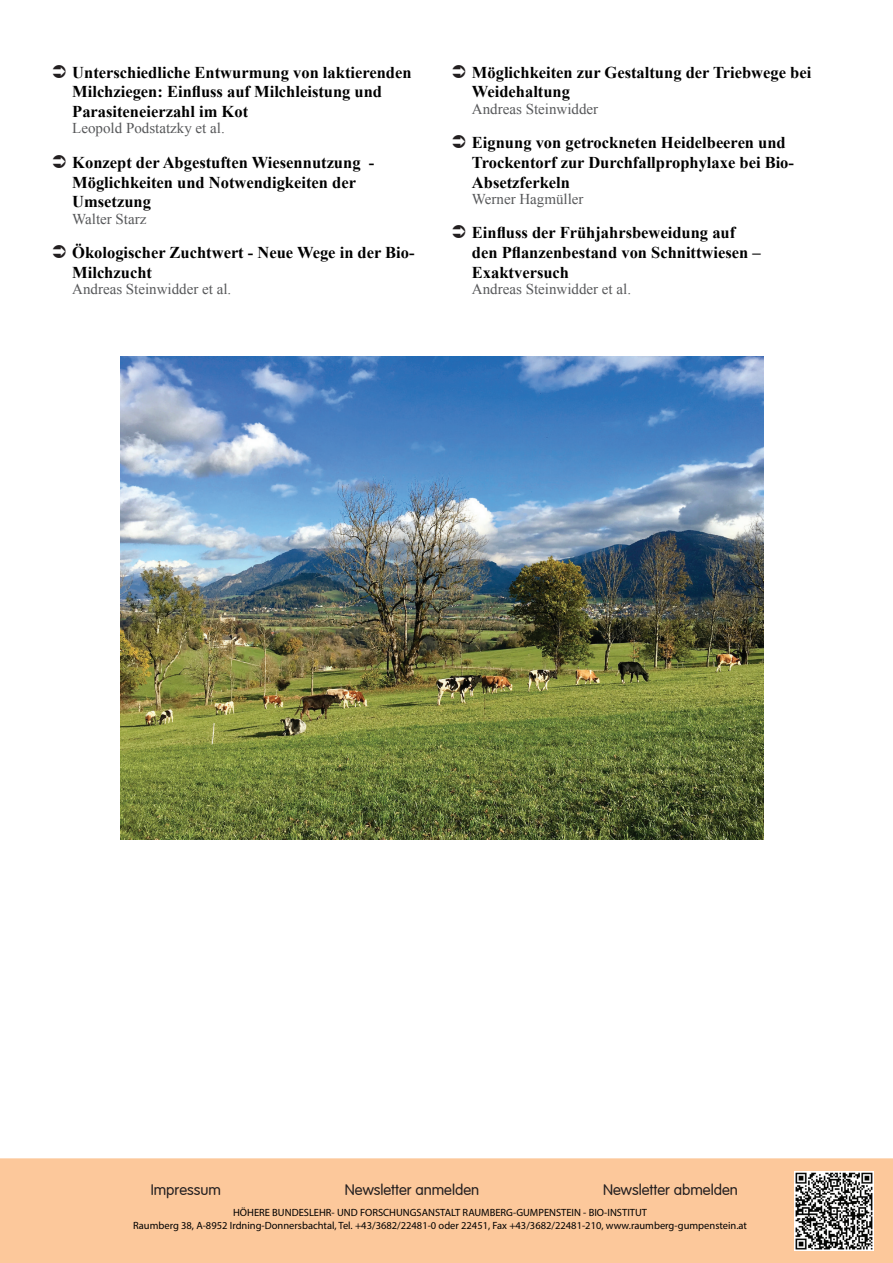
<style>
.page{position:relative;width:893px;height:1263px;background:#fff}
.page>*{position:absolute;margin:0;border:0;box-sizing:border-box;transform-origin:0 0}
.t1{font:700 16.5px/19.8px "Times New Roman";color:#000}
.t2{font:15px "Times New Roman";color:#57585a}
.t3{font:300 15px "VAG Rounded";color:#231f20}
.t4{font:10.5px/12.6px "Myriad Pro";color:#000;text-align:center}
</style>
<div class="page">
<div style="left:1px;top:1159px;width:891px;height:103px;background:#fcc89b"></div>
<div style="left:0;top:1158px;width:893px;height:105px;border:2px solid #fcc89b"></div>
<img style="left:794px;top:1171px;width:80px;height:79px">
<img style="left:120px;top:357px;width:643px;height:482px">
<p class="t1" style="left:72px;top:62px;width:341px">Unterschiedliche Entwurmung von laktierenden<br>Milchziegen: Einfluss auf Milchleistung und<br>Parasiteneierzahl im Kot</p>
<p class="t2" style="left:72px;top:118px;width:154px">Leopold Podstatzky et al.</p>
<p class="t1" style="left:72px;top:152px;width:304px">Konzept der Abgestuften Wiesennutzung -<br>Möglichkeiten und Notwendigkeiten der<br>Umsetzung</p>
<p class="t2" style="left:72px;top:208px;width:76px">Walter Starz</p>
<p class="t1" style="left:72px;top:242px;width:344px">Ökologischer Zuchtwert - Neue Wege in der Bio-<br>Milchzucht</p>
<p class="t2" style="left:72px;top:279px;width:161px">Andreas Steinwidder et al.</p>
<p class="t1" style="left:472px;top:62px;width:341px">Möglichkeiten zur Gestaltung der Triebwege bei<br>Weidehaltung</p>
<p class="t2" style="left:472px;top:99px;width:128px">Andreas Steinwidder</p>
<p class="t1" style="left:472px;top:132px;width:324px">Eignung von getrockneten Heidelbeeren und<br>Trockentorf zur Durchfallprophylaxe bei Bio-<br>Absetzferkeln</p>
<p class="t2" style="left:472px;top:189px;width:113px">Werner Hagmüller</p>
<p class="t1" style="left:472px;top:222px;width:290px">Einfluss der Frühjahrsbeweidung auf den Pflanzenbestand von Schnittwiesen –<br>Exaktversuch</p>
<p class="t2" style="left:472px;top:279px;width:161px">Andreas Steinwidder et al.</p>
<p class="t3" style="left:151px;top:1181px;width:72px">Impressum</p>
<p class="t3" style="left:345px;top:1181px;width:136px">Newsletter anmelden</p>
<p class="t3" style="left:603px;top:1181px;width:136px">Newsletter abmelden</p>
<p class="t4" style="left:133px;top:1206px;width:615px">HÖHERE BUNDESLEHR- UND FORSCHUNGSANSTALT RAUMBERG-GUMPENSTEIN - BIO-INSTITUT<br>Raumberg 38, A-8952 Irdning-Donnersbachtal, Tel. +43/3682/22481-0 oder 22451, Fax +43/3682/22481-210, www.raumberg-gumpenstein.at</p>
</div>
